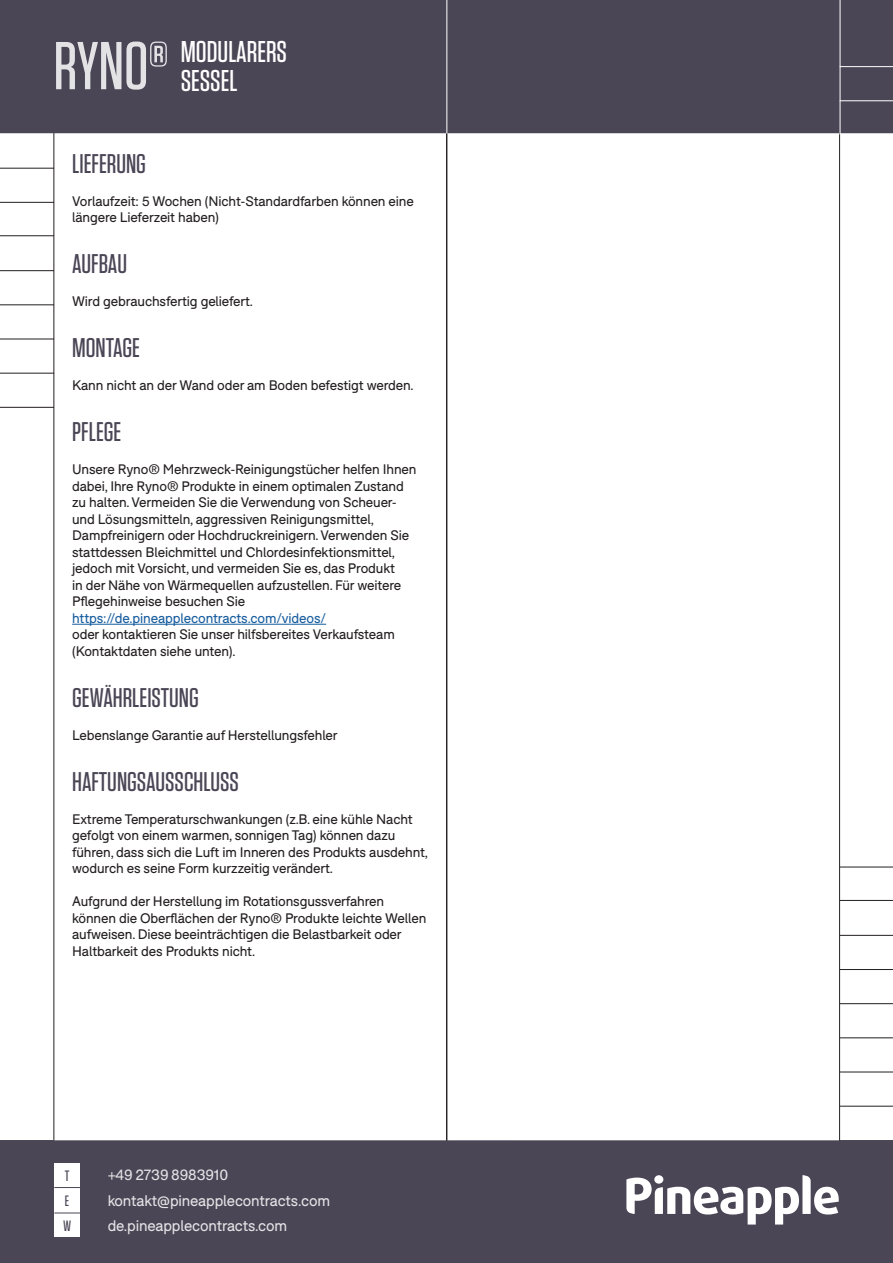
<style>
.page{position:relative;width:893px;height:1263px;background:#fff}
.page>*{position:absolute;margin:0;border:0;box-sizing:border-box;transform-origin:0 0}
.t1{font:500 67.5px "Tungsten";color:#fff}
.body_1_BLACK{font:500 30px "Tungsten";color:#fff}
.t2{font:500 27px "Tungsten";color:#4b4656}
.t3{font:15px "F37 Bolton";letter-spacing:-.01em;color:#fff}
.t4{font:500 15px "Tungsten";color:#4b4656}
.t5{font:13.5px/16.5px "F37 Bolton";letter-spacing:-.01em;color:#231f20}
.s1{color:#175d9e}
</style>
<div class="page">
<div style="left:1px;top:1px;width:891px;height:131px;background:#4b4656"></div>
<div style="left:0;top:0;width:893px;height:133px;border:2px solid #4b4656"></div>
<div style="left:1px;top:1141px;width:891px;height:121px;background:#4b4656"></div>
<div style="left:0;top:1140px;width:893px;height:123px;border:2px solid #4b4656"></div>
<hr style="left:840px;top:867px;width:53px;height:1px;background:#231f20">
<hr style="left:840px;top:1003px;width:53px;height:1px;background:#231f20">
<hr style="left:840px;top:935px;width:53px;height:1px;background:#231f20">
<hr style="left:840px;top:1072px;width:53px;height:1px;background:#231f20">
<hr style="left:840px;top:1037px;width:53px;height:1px;background:#231f20">
<hr style="left:840px;top:969px;width:53px;height:1px;background:#231f20">
<hr style="left:840px;top:1106px;width:53px;height:1px;background:#231f20">
<hr style="left:840px;top:900px;width:53px;height:1px;background:#231f20">
<svg style="left:626px;top:1175px;width:213px;height:49px"></svg>
<div style="left:654px;top:1175px;width:9px;height:9px;background:#fff;border-radius:50%"></div>
<div style="left:54px;top:1162px;width:26px;height:25px;background:#fff"></div>
<div style="left:54px;top:1187px;width:26px;height:25px;background:#fff"></div>
<svg style="left:54px;top:1187px;width:26px;height:1px"></svg>
<hr style="left:840px;top:0;width:1px;height:135px;background:#fff">
<hr style="left:840px;top:66px;width:53px;height:1px;background:#fff">
<hr style="left:840px;top:100px;width:53px;height:1px;background:#fff">
<hr style="left:446px;top:0;width:1px;height:134px;background:#fff">
<hr style="left:0;top:202px;width:54px;height:1px;background:#231f20">
<hr style="left:0;top:339px;width:54px;height:1px;background:#231f20">
<hr style="left:0;top:270px;width:54px;height:1px;background:#231f20">
<hr style="left:0;top:407px;width:54px;height:1px;background:#231f20">
<hr style="left:0;top:373px;width:54px;height:1px;background:#231f20">
<hr style="left:0;top:304px;width:54px;height:1px;background:#231f20">
<hr style="left:0;top:168px;width:54px;height:1px;background:#231f20">
<hr style="left:0;top:235px;width:54px;height:1px;background:#231f20">
<div style="left:54px;top:1212px;width:26px;height:25px;background:#fff"></div>
<svg style="left:54px;top:1212px;width:26px;height:1px"></svg>
<hr style="left:72px;top:624px;width:254px;height:1px;background:#175d9e">
<h1 class="t1" style="left:53px;top:31px;width:116px">RYNO®</h1>
<p class="body_1_BLACK" style="left:181px;top:36px;width:108px">MODULARERS</p>
<p class="body_1_BLACK" style="left:181px;top:64px;width:58px">SESSEL</p>
<p class="t2" style="left:72px;top:149px;width:75px">LIEFERUNG</p>
<p class="t5" style="left:72px;top:193px;width:343px">Vorlaufzeit: 5 Wochen (Nicht-Standardfarben können eine längere Lieferzeit haben)</p>
<p class="t2" style="left:72px;top:250px;width:56px">AUFBAU</p>
<p class="t5" style="left:72px;top:293px;width:182px">Wird gebrauchsfertig geliefert.</p>
<p class="t2" style="left:72px;top:334px;width:69px">MONTAGE</p>
<p class="t5" style="left:72px;top:377px;width:343px">Kann nicht an der Wand oder am Boden befestigt werden.</p>
<p class="t2" style="left:72px;top:418px;width:51px">PFLEGE</p>
<p class="t5" style="left:72px;top:461px;width:346px">Unsere Ryno® Mehrzweck-Reinigungstücher helfen Ihnen dabei, Ihre Ryno® Produkte in einem optimalen Zustand zu halten. Vermeiden Sie die Verwendung von Scheuer&shy;und Lösungsmitteln, aggressiven Reinigungsmittel, Dampfreinigern oder Hochdruckreinigern. Verwenden Sie stattdessen Bleichmittel und Chlordesinfektionsmittel, jedoch mit Vorsicht, und vermeiden Sie es, das Produkt<br>in der Nähe von Wärmequellen aufzustellen. Für weitere Pflegehinweise besuchen Sie <span class="s1">https://de.pineapplecontracts.com/videos/<br></span>oder kontaktieren Sie unser hilfsbereites Verkaufsteam (Kontaktdaten siehe unten).</p>
<p class="t2" style="left:72px;top:683px;width:128px">GEWÄHRLEISTUNG</p>
<p class="t5" style="left:72px;top:727px;width:267px">Lebenslange Garantie auf Herstellungsfehler</p>
<p class="t2" style="left:72px;top:767px;width:168px">HAFTUNGSAUSSCHLUSS</p>
<p class="t5" style="left:72px;top:811px;width:357px">Extreme Temperaturschwankungen (z.B. eine kühle Nacht gefolgt von einem warmen, sonnigen Tag) können dazu führen, dass sich die Luft im Inneren des Produkts ausdehnt, wodurch es seine Form kurzzeitig verändert.</p>
<p class="t5" style="left:72px;top:893px;width:356px">Aufgrund der Herstellung im Rotationsgussverfahren können die Oberflächen der Ryno® Produkte leichte Wellen aufweisen. Diese beeinträchtigen die Belastbarkeit oder Haltbarkeit des Produkts nicht.</p>
<p class="t4" style="left:65px;top:1168px;width:6px">T</p>
<p class="t3" style="left:107px;top:1166px;width:122px">+49 2739 8983910</p>
<p class="t4" style="left:65px;top:1193px;width:6px">E</p>
<p class="t3" style="left:107px;top:1191px;width:224px">kontakt@pineapplecontracts.com</p>
<p class="t4" style="left:63px;top:1218px;width:10px">W</p>
<p class="t3" style="left:107px;top:1217px;width:181px">de.pineapplecontracts.com</p>
</div>
